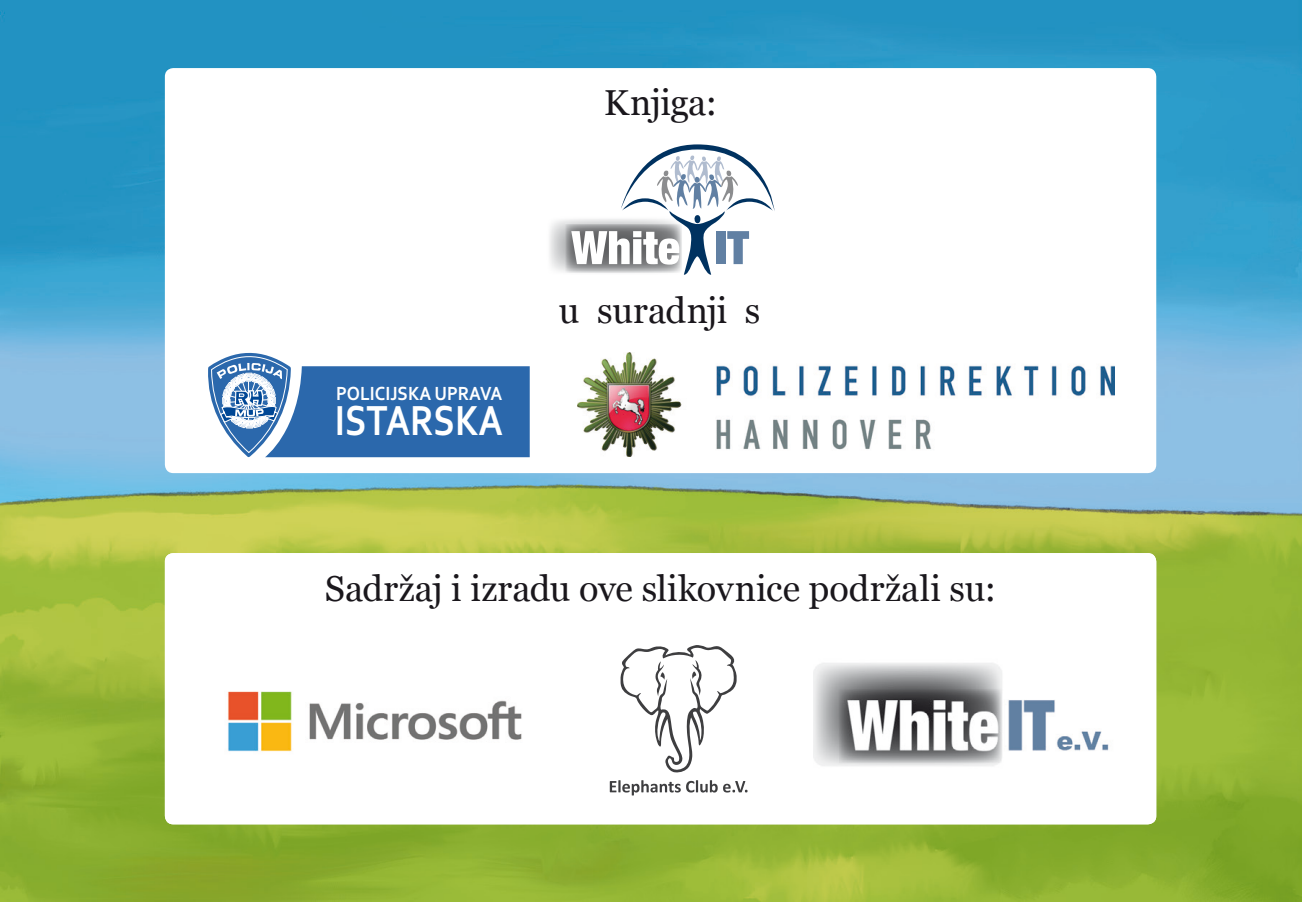
<style>
.page{position:relative;width:1302px;height:902px;background:#fff}
.page>*{position:absolute;margin:0;border:0;box-sizing:border-box;transform-origin:0 0}
.t1{font:700 44.1px "Corbel";color:#fff;scale:.84 1}
.t2{font:36px "Georgia";color:#1a171c}
.t3{font:700 20.1px "Corbel";color:#fff;scale:.9 1}
</style>
<div class="page">
<img style="left:0;top:0;width:1301px;height:901px">
<div style="left:165px;top:68px;width:990px;height:405px;background:#fff;border-radius:9px"></div>
<div style="left:165px;top:553px;width:990px;height:271px;background:#fff;border-radius:9px"></div>
<svg style="left:620px;top:645px;width:116px;height:128px"></svg>
<svg style="left:609px;top:780px;width:71px;height:15px"></svg>
<svg style="left:686px;top:780px;width:31px;height:12px"></svg>
<svg style="left:723px;top:781px;width:24px;height:11px"></svg>
<img style="left:227px;top:691px;width:295px;height:61px">
<svg style="left:208px;top:353px;width:321px;height:104px"></svg>
<img style="left:577px;top:353px;width:536px;height:103px">
<img style="left:565px;top:223px;width:6px;height:50px">
<svg style="left:571px;top:144px;width:203px;height:131px"></svg>
<img style="left:813px;top:663px;width:296px;height:103px">
<p class="t2" style="left:604px;top:81px;width:115px">Knjiga:</p>
<p class="t3" style="left:336px;top:380px;width:186px">POLICIJSKA UPRAVA</p>
<p class="t1" style="left:335px;top:393px;width:202px">ISTARSKA</p>
<p class="t2" style="left:559px;top:288px;width:203px">u suradnji s</p>
<p class="t2" style="left:325px;top:567px;width:672px">Sadržaj i izradu ove slikovnice podržali su:</p>
</div>
